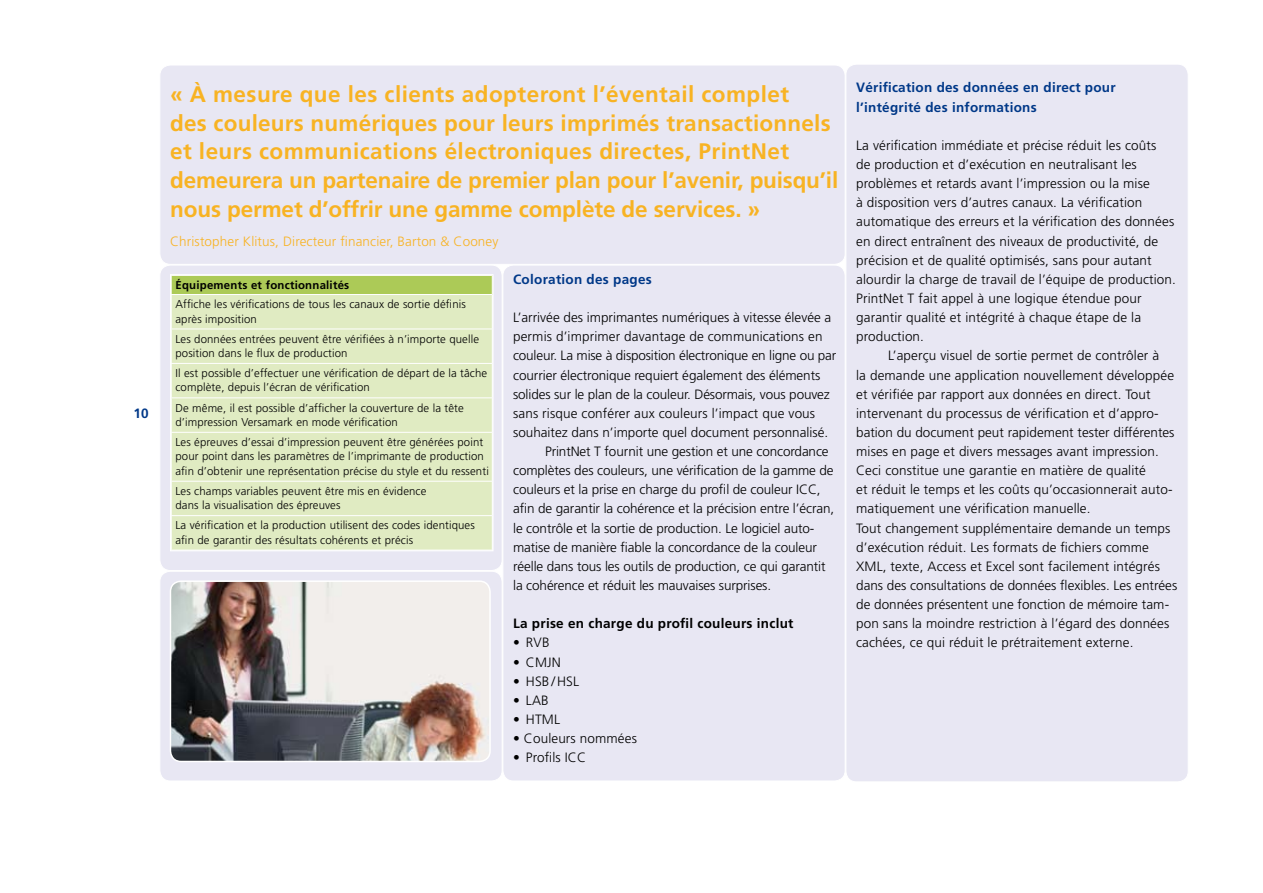
<style>
.page{position:relative;width:1263px;height:893px;background:#fff}
.page>*{position:absolute;margin:0;border:0;box-sizing:border-box;transform-origin:0 0}
.t1{font:700 22.5px/28.7px "Frutiger";letter-spacing:.01em;color:#f8b323}
.t2{font:300 13.5px/19.2px "Frutiger";letter-spacing:.01em;color:#000}
.t3{font:300 13.5px "Frutiger";letter-spacing:-.01em;color:#000}
.t4{font:700 13.5px/19.2px "Frutiger";letter-spacing:.02em;color:#003888}
.t5{font:300 13.5px "Frutiger";letter-spacing:.01em;color:#f8b323}
.t6{font:700 13.5px "Frutiger";letter-spacing:.02em;color:#000}
.t7{font:300 11.4px/14.4px "Frutiger";letter-spacing:.01em;color:#000}
.t8{font:700 11.4px "Frutiger";letter-spacing:.02em;color:#000}
</style>
<div class="page">
<div style="left:846px;top:64px;width:342px;height:718px;background:#e8e7f3;border-radius:11px"></div>
<div style="left:160px;top:65px;width:685px;height:199px;background:#e8e7f3;border-radius:11px"></div>
<div style="left:159px;top:65px;width:686px;height:200px;border:1px solid #fff;border-radius:11px"></div>
<div style="left:503px;top:265px;width:342px;height:516px;background:#e8e7f3;border-radius:11px"></div>
<div style="left:160px;top:265px;width:342px;height:305px;background:#e8e7f3;border-radius:11px"></div>
<div style="left:159px;top:265px;width:343px;height:306px;border:1px solid #fff;border-radius:11px"></div>
<div style="left:160px;top:571px;width:342px;height:210px;background:#e8e7f3;border-radius:11px"></div>
<div style="left:159px;top:571px;width:343px;height:210px;border:1px solid #fff;border-radius:11px"></div>
<div style="left:171px;top:275px;width:321px;height:19px;background:#acca57"></div>
<div style="left:172px;top:295px;width:319px;height:254px;background:#e0ebc2"></div>
<hr style="left:171px;top:294px;width:322px;height:1px;background:#fff">
<hr style="left:171px;top:329px;width:322px;height:1px;background:#fff">
<hr style="left:171px;top:363px;width:322px;height:1px;background:#fff">
<hr style="left:171px;top:397px;width:322px;height:1px;background:#fff">
<hr style="left:171px;top:432px;width:322px;height:1px;background:#fff">
<hr style="left:171px;top:481px;width:322px;height:1px;background:#fff">
<hr style="left:171px;top:515px;width:322px;height:1px;background:#fff">
<div style="left:170px;top:274px;width:323px;height:277px;border:1px solid #fff"></div>
<img style="left:170px;top:581px;width:320px;height:180px;border-radius:11px">
<div style="left:170px;top:580px;width:321px;height:182px;border:2px solid #fff;border-radius:11px"></div>
<p class="t4" style="left:134px;top:403px;width:17px">10</p>
<p class="t1" style="left:170px;top:80px;width:670px">« À mesure que les clients adopteront l’éventail complet<br>des couleurs numériques pour leurs imprimés transactionnels et leurs communications électroniques directes, PrintNet demeurera un partenaire de premier plan pour l’avenir, puisqu’il nous permet d’offrir une gamme complète de services. »</p>
<p class="t5" style="left:170px;top:233px;width:330px">Christopher Klitus, Directeur financier, Barton &amp; Cooney</p>
<p class="t8" style="left:175px;top:278px;width:175px">Équipements et fonctionnalités</p>
<p class="t7" style="left:175px;top:297px;width:292px">Affiche les vérifications de tous les canaux de sortie définis après imposition</p>
<p class="t7" style="left:175px;top:332px;width:305px">Les données entrées peuvent être vérifiées à n’importe quelle position dans le flux de production</p>
<p class="t7" style="left:175px;top:366px;width:313px">Il est possible d’effectuer une vérification de départ de la tâche complète, depuis l’écran de vérification</p>
<p class="t7" style="left:175px;top:400px;width:290px">De même, il est possible d’afficher la couverture de la tête d’impression Versamark en mode vérification</p>
<p class="t7" style="left:175px;top:435px;width:315px">Les épreuves d’essai d’impression peuvent être générées point pour point dans les paramètres de l’imprimante de production afin d’obtenir une représentation précise du style et du ressenti</p>
<p class="t7" style="left:175px;top:484px;width:253px">Les champs variables peuvent être mis en évidence dans la visualisation des épreuves</p>
<p class="t7" style="left:175px;top:518px;width:301px">La vérification et la production utilisent des codes identiques afin de garantir des résultats cohérents et précis</p>
<p class="t4" style="left:513px;top:269px;width:140px">Coloration des pages</p>
<p class="t2" style="left:513px;top:308px;width:320px">L’arrivée des imprimantes numériques à vitesse élevée a</p>
<p class="t2" style="left:513px;top:327px;width:311px">permis d’imprimer davantage de communications en</p>
<p class="t3" style="left:513px;top:348px;width:325px">couleur. La mise à disposition électronique en ligne ou par</p>
<p class="t2" style="left:513px;top:365px;width:309px">courrier électronique requiert également des éléments</p>
<p class="t3" style="left:513px;top:386px;width:318px">solides sur le plan de la couleur. Désormais, vous pouvez</p>
<p class="t2" style="left:513px;top:403px;width:304px">sans risque conférer aux couleurs l’impact que vous</p>
<p class="t2" style="left:513px;top:423px;width:317px">souhaitez dans n’importe quel document personnalisé.</p>
<p class="t3" style="left:545px;top:444px;width:285px">PrintNet T fournit une gestion et une concordance</p>
<p class="t3" style="left:513px;top:463px;width:322px">complètes des couleurs, une vérification de la gamme de</p>
<p class="t3" style="left:513px;top:482px;width:309px">couleurs et la prise en charge du profil de couleur ICC,</p>
<p class="t3" style="left:513px;top:501px;width:323px">afin de garantir la cohérence et la précision entre l’écran,</p>
<p class="t3" style="left:513px;top:520px;width:303px">le contrôle et la sortie de production. Le logiciel auto-</p>
<p class="t3" style="left:513px;top:539px;width:305px">matise de manière fiable la concordance de la couleur</p>
<p class="t3" style="left:513px;top:559px;width:314px">réelle dans tous les outils de production, ce qui garantit</p>
<p class="t3" style="left:513px;top:578px;width:260px">la cohérence et réduit les mauvaises surprises.</p>
<p class="t6" style="left:513px;top:616px;width:282px">La prise en charge du profil couleurs inclut</p>
<p class="t2" style="left:513px;top:633px;width:38px">• RVB</p>
<p class="t2" style="left:513px;top:652px;width:49px">• CMJN</p>
<p class="t2" style="left:513px;top:671px;width:67px">• HSB /HSL</p>
<p class="t2" style="left:513px;top:690px;width:37px">• LAB</p>
<p class="t2" style="left:513px;top:710px;width:48px">• HTML</p>
<p class="t2" style="left:513px;top:729px;width:125px">• Couleurs nommées</p>
<p class="t2" style="left:513px;top:748px;width:74px">• Profils ICC</p>
<p class="t4" style="left:856px;top:78px;width:261px">Vérification des données en direct pour l’intégrité des informations</p>
<p class="t2" style="left:856px;top:136px;width:321px">La vérification immédiate et précise réduit les coûts<br>de production et d’exécution en neutralisant les problèmes et retards avant l’impression ou la mise<br>à disposition vers d’autres canaux. La vérification automatique des erreurs et la vérification des données en direct entraînent des niveaux de productivité, de précision et de qualité optimisés, sans pour autant alourdir la charge de travail de l’équipe de production.<br>PrintNet T fait appel à une logique étendue pour garantir qualité et intégrité à chaque étape de la production.</p>
<p class="t2" style="left:856px;top:346px;width:323px;text-indent:32px">L’aperçu visuel de sortie permet de contrôler à<br>la demande une application nouvellement développée et vérifiée par rapport aux données en direct. Tout intervenant du processus de vérification et d’appro&shy;bation du document peut rapidement tester différentes mises en page et divers messages avant impression.<br>Ceci constitue une garantie en matière de qualité<br>et réduit le temps et les coûts qu’occasionnerait auto-- matiquement une vérification manuelle.<br>Tout changement supplémentaire demande un temps d’exécution réduit. Les formats de fichiers comme XML, texte, Access et Excel sont facilement intégrés dans des consultations de données flexibles. Les entrées de données présentent une fonction de mémoire tam&shy;pon sans la moindre restriction à l’égard des données cachées, ce qui réduit le prétraitement externe.</p>
</div>
